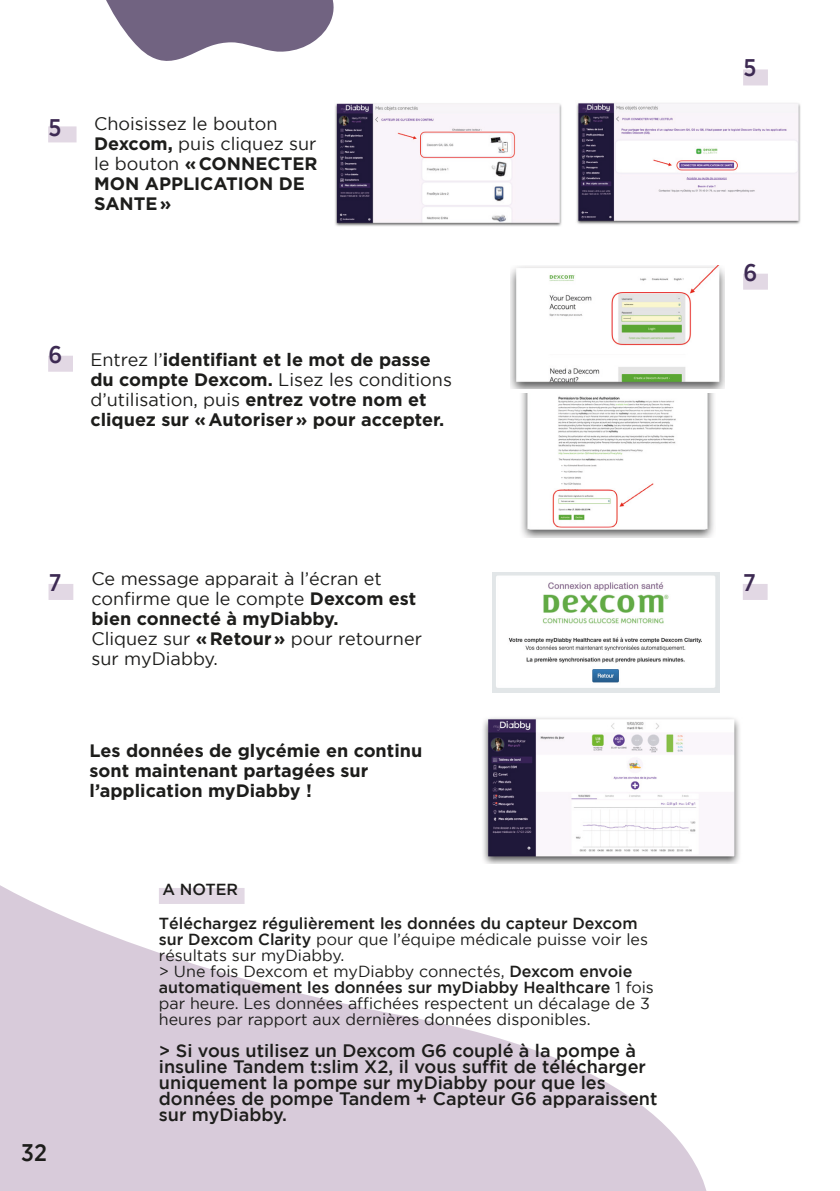
<style>
.page{position:relative;width:840px;height:1191px;background:#fff}
.page>*{position:absolute;margin:0;border:0;box-sizing:border-box;transform-origin:0 0}
.t1{font:500 24px "Gotham Narrow";color:#3d2a53}
.t2{font:500 24px "Gotham Narrow";color:#1d1d1b}
.t3{font:700 18px/20px "Gotham";color:#1d1d1b}
.t4{font:500 18px/16px "Gotham";color:#1d1d1b}
.t5{font:18px/20px "Gotham";color:#1d1d1b}
.t6{font:16px/16px "Gotham";color:#1d1d1b}
.t7{font:500 16px/16px "Gotham";color:#1d1d1b}
.s1{font-weight:700}
.s2{font-weight:400}
.s3{font-weight:500}
</style>
<div class="page">
<svg style="left:0;top:885px;width:707px;height:306px;fill:#d8cbda"></svg>
<svg style="left:106px;top:0;width:228px;height:61px"></svg>
<div style="left:48px;top:126px;width:28px;height:16px;background:#e2d8e4"></div>
<div style="left:48px;top:356px;width:25px;height:16px;background:#e2d8e4"></div>
<div style="left:742px;top:274px;width:25px;height:16px;background:#e2d8e4"></div>
<div style="left:742px;top:69px;width:25px;height:16px;background:#e2d8e4"></div>
<div style="left:159px;top:888px;width:85px;height:16px;background:#e2d8e4"></div>
<div style="left:48px;top:584px;width:25px;height:16px;background:#e2d8e4"></div>
<div style="left:742px;top:584px;width:25px;height:16px;background:#e2d8e4"></div>
<img style="left:576px;top:102px;width:225px;height:122px">
<img style="left:335px;top:103px;width:227px;height:124px">
<img style="left:510px;top:265px;width:214px;height:123px">
<img style="left:521px;top:394px;width:193px;height:143px">
<img style="left:492px;top:572px;width:227px;height:120px">
<img style="left:483px;top:717px;width:257px;height:146px">
<p class="t1" style="left:48px;top:113px;width:14px">5</p>
<p class="t5" style="left:94px;top:114px;width:225px">Choisissez le bouton<br><span class="s1">Dexcom,</span> puis cliquez sur le bouton <span class="s1">«CONNECTER<br>MON APPLICATION DE<br>SANTE»</span></p>
<p class="t1" style="left:48px;top:339px;width:15px">6</p>
<p class="t3" style="left:90px;top:349px;width:363px"><span class="s2">Entrez l’</span>identifiant et le mot de passe du compte Dexcom. <span class="s2">Lisez les conditions d’utilisation, puis</span> entrez votre nom et cliquez sur «Autoriser» pour accepter.</p>
<p class="t1" style="left:743px;top:53px;width:14px">5</p>
<p class="t1" style="left:743px;top:257px;width:15px">6</p>
<p class="t1" style="left:49px;top:567px;width:14px">7</p>
<p class="t5" style="left:91px;top:568px;width:292px">Ce message apparait à l’écran et</p>
<p class="t1" style="left:742px;top:567px;width:14px">7</p>
<p class="t3" style="left:91px;top:588px;width:326px"><span class="s2">confirme que le compte</span> Dexcom est bien connecté à myDiabby.</p>
<p class="t5" style="left:91px;top:628px;width:332px">Cliquez sur <span class="s1">«Retour»</span> pour retourner sur myDiabby.</p>
<p class="t3" style="left:89px;top:740px;width:334px">Les données de glycémie en continu sont maintenant partagées sur l’application myDiabby !</p>
<p class="t7" style="left:162px;top:880px;width:77px">A NOTER</p>
<h1 class="t2" style="left:21px;top:1137px;width:27px">32</h1>
<p class="t7" style="left:159px;top:914px;width:490px">Téléchargez régulièrement les données du capteur Dexcom sur Dexcom Clarity <span class="s2">pour que l’équipe médicale puisse voir les résultats sur myDiabby.</span></p>
<p class="t6" style="left:159px;top:962px;width:496px">&gt; Une fois Dexcom et myDiabby connectés, <span class="s3">Dexcom envoie automatiquement les données sur myDiabby Healthcare</span> 1 fois par heure. Les données affichées respectent un décalage de 3 heures par rapport aux dernières données disponibles.</p>
<p class="t4" style="left:159px;top:1041px;width:500px">&gt; Si vous utilisez un Dexcom G6 couplé à la pompe à insuline Tandem t:slim X2, il vous suffit de télécharger uniquement la pompe sur myDiabby pour que les données de pompe Tandem + Capteur G6 apparaissent sur myDiabby.</p>
</div>
